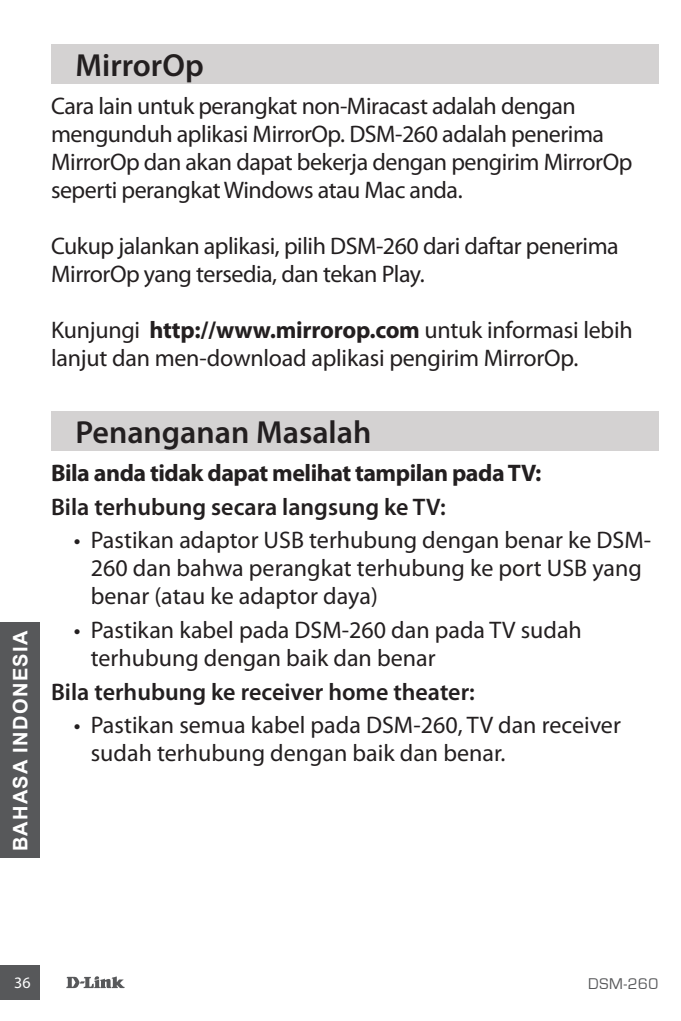
<style>
.page{position:relative;width:681px;height:1021px;background:#fff}
.page>*{position:absolute;margin:0;border:0;box-sizing:border-box;transform-origin:0 0}
.t1{font:600 32px "Myriad Pro";color:#231f20}
.t2{font:24px/28px "Myriad Pro";letter-spacing:-.01em;color:#231f20}
.t3{font:600 24px "Myriad Pro";color:#231f20}
.t4{font:700 24px "Myriad Pro";letter-spacing:-.02em;color:#231f20}
.t5{font:700 20px "Arial";letter-spacing:.065em;color:#fff}
.t6{font:16px "Eurostile";color:#57585a}
.t7{font:16px "Myriad Pro";color:#fff}
.s1{font-weight:700}
</style>
<div class="page">
<svg style="left:66px;top:976px;width:59px;height:12px"></svg>
<div style="left:0;top:965px;width:40px;height:34px;background:#57585a"></div>
<div style="left:0;top:622px;width:40px;height:236px;background:#57585a"></div>
<div style="left:51px;top:44px;width:607px;height:40px;background:#d4d2d2"></div>
<div style="left:51px;top:411px;width:607px;height:40px;background:#d4d2d2"></div>
<h1 class="t1" style="left:75px;top:45px;width:130px">MirrorOp</h1>
<p class="t2" style="left:51px;top:91px;width:582px">Cara lain untuk perangkat non-Miracast adalah dengan mengunduh aplikasi MirrorOp. DSM-260 adalah penerima MirrorOp dan akan dapat bekerja dengan pengirim MirrorOp seperti perangkat Windows atau Mac anda.</p>
<p class="t2" style="left:51px;top:231px;width:569px">Cukup jalankan aplikasi, pilih DSM-260 dari daftar penerima<br>MirrorOp yang tersedia, dan tekan Play.</p>
<p class="t2" style="left:51px;top:315px;width:583px">Kunjungi <span class="s1">http://www.mirrorop.com</span> untuk informasi lebih lanjut dan men-download aplikasi pengirim MirrorOp.</p>
<p class="t5" style="left:7px;top:851px;width:222px;rotate:-90deg">BAHASA INDONESIA</p>
<h1 class="t1" style="left:75px;top:412px;width:297px">Penanganan Masalah</h1>
<p class="t4" style="left:51px;top:457px;width:491px">Bila anda tidak dapat melihat tampilan pada TV:</p>
<p class="t3" style="left:51px;top:491px;width:396px">Bila terhubung secara langsung ke TV:</p>
<p class="t2" style="left:91px;top:526px;width:561px;text-indent:-17px">• Pastikan adaptor USB terhubung dengan benar ke DSM-<br>260 dan bahwa perangkat terhubung ke port USB yang benar (atau ke adaptor daya)</p>
<p class="t2" style="left:91px;top:615px;width:492px;text-indent:-17px">• Pastikan kabel pada DSM-260 dan pada TV sudah terhubung dengan baik dan benar</p>
<p class="t3" style="left:51px;top:676px;width:425px">Bila terhubung ke receiver home theater:</p>
<p class="t2" style="left:91px;top:711px;width:531px;text-indent:-17px">• Pastikan semua kabel pada DSM-260, TV dan receiver sudah terhubung dengan baik dan benar.</p>
<p class="t7" style="left:14px;top:972px;width:18px">36</p>
<p class="t6" style="left:588px;top:974px;width:72px">DSM-260</p>
</div>
